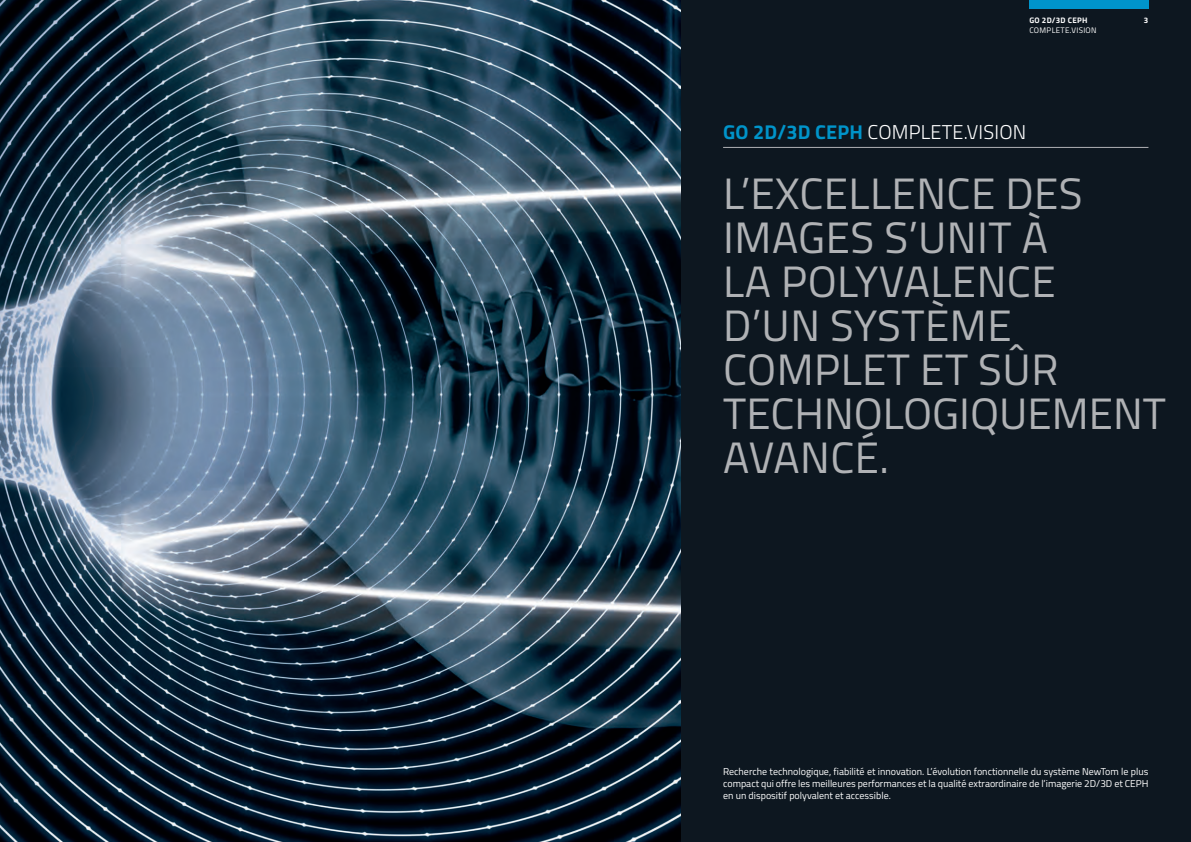
<style>
.page{position:relative;width:1191px;height:842px;background:#fff}
.page>*{position:absolute;margin:0;border:0;box-sizing:border-box;transform-origin:0 0}
.t1{font:44px/44px "Titillium";letter-spacing:.01em;color:#b0b2b5}
.t2{font:300 20px "Titillium";letter-spacing:.01em;color:#fff}
.t3{font:10px/12px "Titillium";color:#fff;text-align:justify}
.t4{font:8px "Titillium";letter-spacing:.04em;color:#fff}
.t5{font:700 8px "Titillium";letter-spacing:.03em;color:#fff}
.s1{font-weight:700;color:#0094ca}
</style>
<div class="page">
<div style="left:672px;top:0;width:519px;height:842px;background:#0d1720"></div>
<hr style="left:723px;top:147px;width:425px;height:1px;background:#b0b2b5">
<div style="left:1029px;top:0;width:119px;height:9px;background:#0094ca"></div>
<img style="left:0;top:0;width:680px;height:842px">
<p class="t5" style="left:1029px;top:14px;width:60px">GO 2D/3D CEPH</p>
<p class="t4" style="left:1029px;top:24px;width:69px">COMPLETE.VISION</p>
<p class="t2" style="left:723px;top:117px;width:304px"><span class="s1">GO 2D/3D CEPH</span> COMPLETE.VISION</p>
<p class="t5" style="left:1144px;top:14px;width:6px">3</p>
<p class="t1" style="left:723px;top:169px;width:361px">L’EXCELLENCE DES</p>
<p class="t1" style="left:723px;top:213px;width:444px">IMAGES S’UNIT À<br>LA POLYVALENCE<br>D’UN SYSTÈME<br>COMPLET ET SÛR<br>TECHNOLOGIQUEMENT<br>AVANCÉ.</p>
<p class="t3" style="left:723px;top:765px;width:427px">Recherche technologique, fiabilité et innovation. L’évolution fonctionnelle du système NewTom le plus compact qui offre les meilleures performances et la qualité extraordinaire de l’imagerie 2D/3D et CEPH en un dispositif polyvalent et accessible.</p>
</div>
